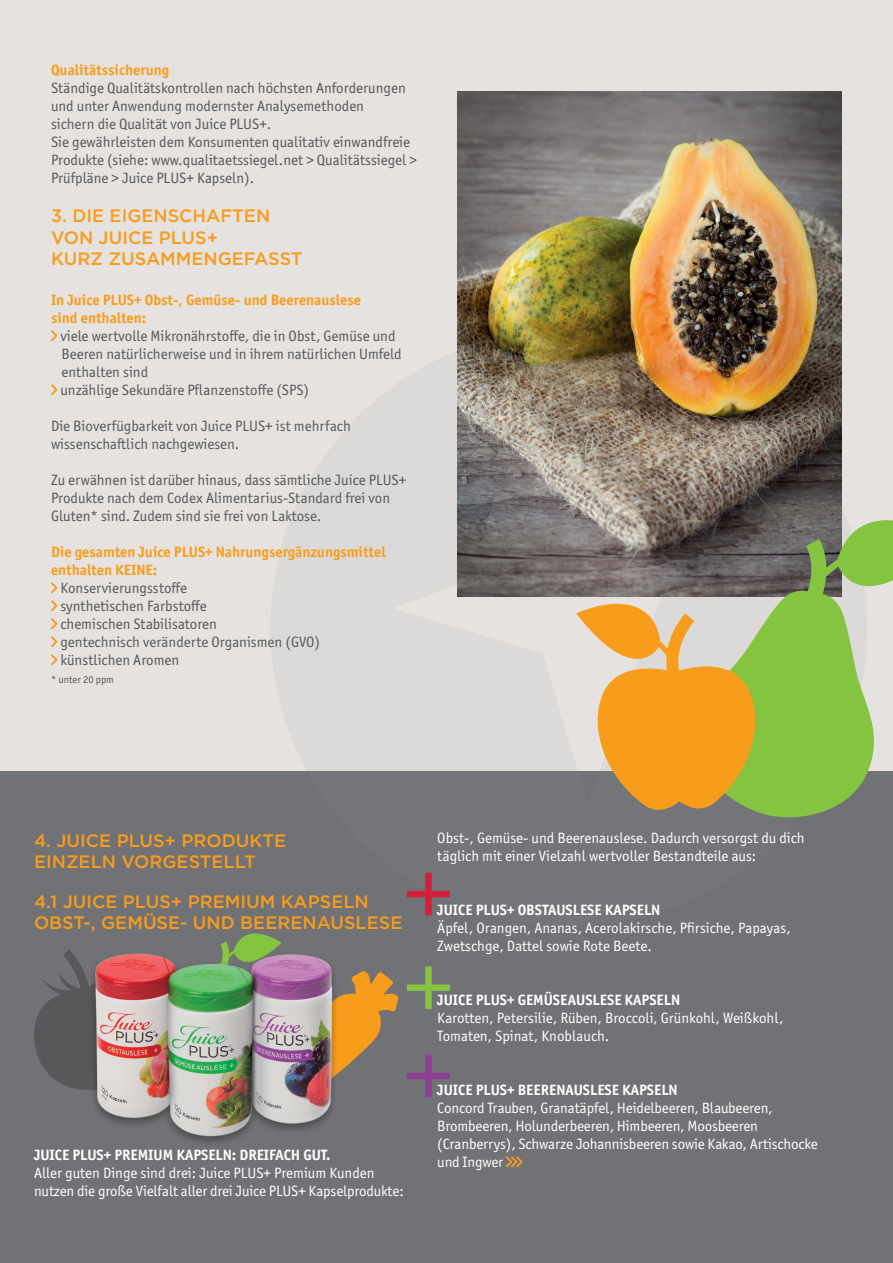
<style>
.page{position:relative;width:893px;height:1263px;background:#e5e2df}
.page>*{position:absolute;margin:0;border:0;box-sizing:border-box;transform-origin:0 0}
.t1{font:500 18px/21.6px "Gotham";color:#f89c1c}
.t2{font:15px/18px "Officina Sans ITC Pro";color:#57585a}
.t3{font:15px/18px "Officina Sans ITC Pro";color:#fff}
.t4{font:700 15px/18px "Officina Sans ITC Pro";color:#f89c1c}
.t5{font:700 15px "Officina Sans ITC Pro";color:#fff}
.t6{font:10.5px "Officina Sans ITC Pro";color:#57585a}
</style>
<div class="page">
<div style="left:0;top:772px;width:893px;height:491px;background:#717275"></div>
<svg style="left:220px;top:933px;width:62px;height:17px"></svg>
<svg style="left:350px;top:971px;width:48px;height:92px"></svg>
<svg style="left:34px;top:949px;width:44px;height:140px"></svg>
<svg style="left:407px;top:873px;width:43px;height:42px"></svg>
<img style="left:78px;top:950px;width:272px;height:192px">
<svg style="left:506px;top:1156px;width:17px;height:11px"></svg>
<svg style="left:407px;top:966px;width:43px;height:43px"></svg>
<svg style="left:407px;top:1054px;width:43px;height:43px"></svg>
<svg style="left:51px;top:330px;width:6px;height:11px"></svg>
<svg style="left:51px;top:384px;width:6px;height:11px"></svg>
<svg style="left:51px;top:582px;width:6px;height:11px"></svg>
<svg style="left:51px;top:600px;width:6px;height:11px"></svg>
<svg style="left:51px;top:618px;width:6px;height:11px"></svg>
<svg style="left:51px;top:636px;width:6px;height:11px"></svg>
<svg style="left:51px;top:654px;width:6px;height:11px"></svg>
<img style="left:457px;top:91px;width:385px;height:505px">
<svg style="left:695px;top:515px;width:198px;height:303px;fill:#84c440"></svg>
<svg style="left:576px;top:603px;width:189px;height:207px"></svg>
<p class="t4" style="left:51px;top:60px;width:120px">Qualitätssicherung</p>
<p class="t2" style="left:51px;top:79px;width:367px">Ständige Qualitätskontrollen nach höchsten Anforderungen und unter Anwendung modernster Analysemethoden<br>sichern die Qualität von Juice PLUS+.<br>Sie gewährleisten dem Konsumenten qualitativ einwandfreie Produkte (siehe: www.qualitaetssiegel.net &gt; Qualitätssiegel &gt; Prüfpläne &gt; Juice PLUS+ Kapseln).</p>
<p class="t1" style="left:51px;top:205px;width:253px">3. DIE EIGENSCHAFTEN<br>VON JUICE PLUS+<br>KURZ ZUSAMMENGEFASST</p>
<p class="t4" style="left:51px;top:291px;width:311px">In Juice PLUS+ Obst-, Gemüse- und Beerenauslese sind enthalten:</p>
<p class="t2" style="left:60px;top:327px;width:343px">viele wertvolle Mikronährstoffe, die in Obst, Gemüse und Beeren natürlicherweise und in ihrem natürlichen Umfeld enthalten sind<br>unzählige Sekundäre Pflanzenstoffe (SPS)</p>
<p class="t2" style="left:51px;top:417px;width:301px">Die Bioverfügbarkeit von Juice PLUS+ ist mehrfach wissenschaftlich nachgewiesen.</p>
<p class="t2" style="left:51px;top:471px;width:357px">Zu erwähnen ist darüber hinaus, dass sämtliche Juice PLUS+<br>Produkte nach dem Codex Alimentarius-Standard frei von<br>Gluten* sind. Zudem sind sie frei von Laktose.</p>
<p class="t4" style="left:51px;top:543px;width:336px">Die gesamten Juice PLUS+ Nahrungsergänzungsmittel enthalten KEINE:</p>
<p class="t2" style="left:60px;top:579px;width:261px">Konservierungsstoffe<br>synthetischen Farbstoffe<br>chemischen Stabilisatoren<br>gentechnisch veränderte Organismen (GVO) künstlichen Aromen</p>
<p class="t6" style="left:51px;top:673px;width:64px">* unter 20 ppm</p>
<p class="t1" style="left:34px;top:829px;width:254px">4. JUICE PLUS+ PRODUKTE<br>EINZELN VORGESTELLT</p>
<p class="t1" style="left:34px;top:890px;width:370px">4.1 JUICE PLUS+ PREMIUM KAPSELN<br>OBST-, GEMÜSE- UND BEERENAUSLESE</p>
<p class="t5" style="left:34px;top:1146px;width:298px">JUICE PLUS+ PREMIUM KAPSELN: DREIFACH GUT.</p>
<p class="t3" style="left:34px;top:1164px;width:371px">Aller guten Dinge sind drei: Juice PLUS+ Premium Kunden nutzen die große Vielfalt aller drei Juice PLUS+ Kapselprodukte:</p>
<p class="t3" style="left:437px;top:829px;width:369px">Obst-, Gemüse- und Beerenauslese. Dadurch versorgst du dich täglich mit einer Vielzahl wertvoller Bestandteile aus:</p>
<p class="t5" style="left:437px;top:901px;width:225px">JUICE PLUS+ OBSTAUSLESE KAPSELN</p>
<p class="t3" style="left:437px;top:919px;width:355px">Äpfel, Orangen, Ananas, Acerolakirsche, Pfirsiche, Papayas,<br>Zwetschge, Dattel sowie Rote Beete.</p>
<p class="t5" style="left:437px;top:991px;width:244px">JUICE PLUS+ GEMÜSEAUSLESE KAPSELN</p>
<p class="t3" style="left:437px;top:1009px;width:348px">Karotten, Petersilie, Rüben, Broccoli, Grünkohl, Weißkohl,<br>Tomaten, Spinat, Knoblauch.</p>
<p class="t5" style="left:437px;top:1081px;width:242px">JUICE PLUS+ BEERENAUSLESE KAPSELN</p>
<p class="t3" style="left:437px;top:1099px;width:382px">Concord Trauben, Granatäpfel, Heidelbeeren, Blaubeeren, Brombeeren, Holunderbeeren, Himbeeren, Moosbeeren (Cranberrys), Schwarze Johannisbeeren sowie Kakao, Artischocke und Ingwer</p>
</div>
